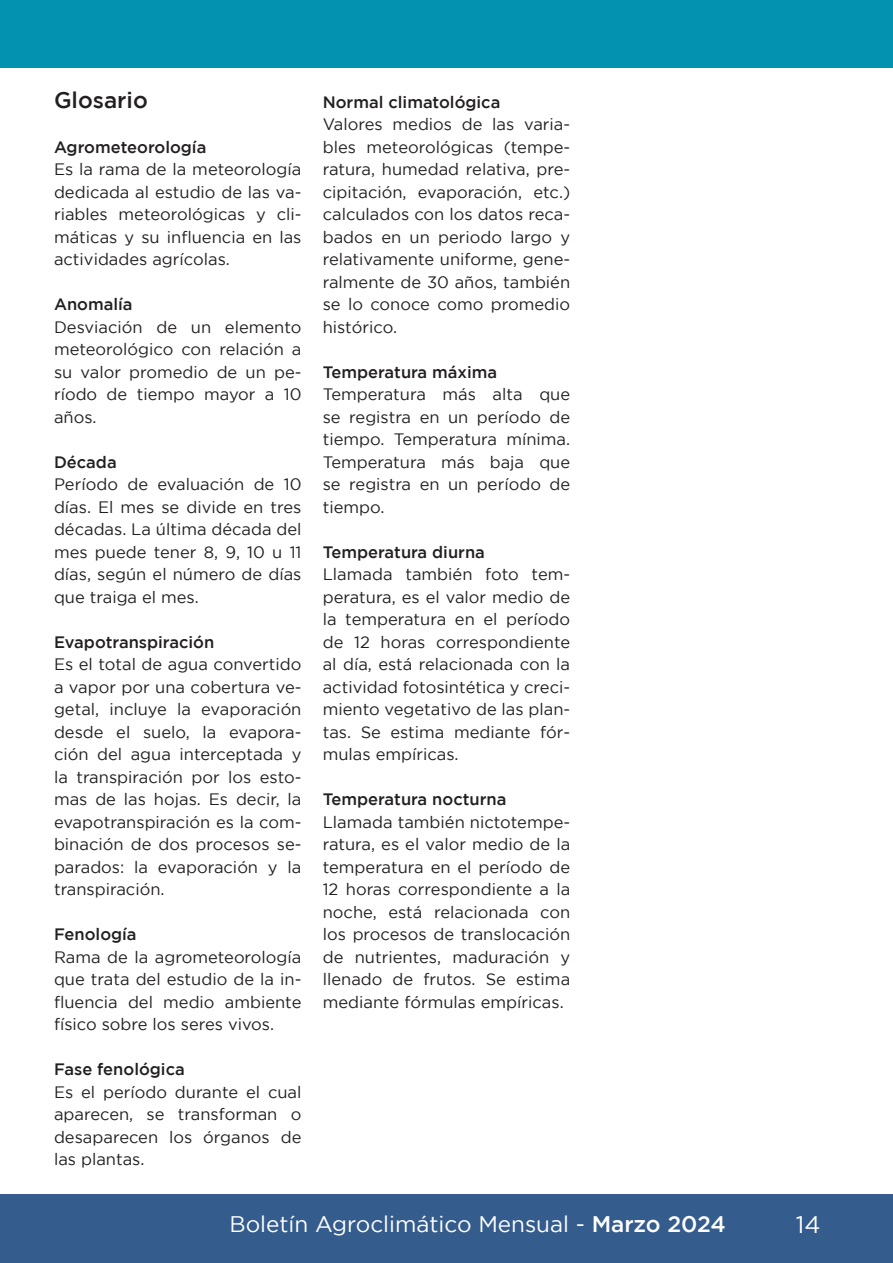
<style>
.page{position:relative;width:893px;height:1263px;background:#fff}
.page>*{position:absolute;margin:0;border:0;box-sizing:border-box;transform-origin:0 0}
.t1{font:24px "Gotham";color:#fff}
.t2{font:22.5px "Gotham";color:#fff}
.t3{font:500 22.5px "Gotham";color:#231f20}
.t4{font:16.5px/22.5px "Gotham";color:#231f20;text-align:justify}
.t5{font:500 16.5px "Gotham";color:#231f20}
.s1{font-weight:500}
</style>
<div class="page">
<div style="left:0;top:0;width:893px;height:68px;background:#0392b0"></div>
<div style="left:0;top:1195px;width:893px;height:68px;background:#345c8d"></div>
<p class="t3" style="left:54px;top:87px;width:95px">Glosario</p>
<p class="t5" style="left:54px;top:137px;width:154px">Agrometeorología</p>
<p class="t4" style="left:54px;top:158px;width:249px">Es la rama de la meteorología dedicada al estudio de las va&shy;riables meteorológicas y cli&shy;máticas y su influencia en las actividades agrícolas.</p>
<p class="t5" style="left:54px;top:295px;width:80px">Anomalía</p>
<p class="t4" style="left:54px;top:315px;width:249px">Desviación de un elemento meteorológico con relación a su valor promedio de un pe&shy;ríodo de tiempo mayor a 10 años.</p>
<p class="t5" style="left:54px;top:452px;width:64px">Década</p>
<p class="t4" style="left:54px;top:473px;width:249px">Período de evaluación de 10 días. El mes se divide en tres décadas. La última década del mes puede tener 8, 9, 10 u 11 días, según el número de días que traiga el mes.</p>
<p class="t5" style="left:54px;top:632px;width:162px">Evapotranspiración</p>
<p class="t4" style="left:54px;top:653px;width:249px">Es el total de agua convertido a vapor por una cobertura ve&shy;getal, incluye la evaporación desde el suelo, la evapora&shy;ción del agua interceptada y la transpiración por los esto&shy;mas de las hojas. Es decir, la evapotranspiración es la com&shy;binación de dos procesos se&shy;parados: la evaporación y la transpiración.</p>
<p class="t5" style="left:54px;top:925px;width:84px">Fenología</p>
<p class="t4" style="left:54px;top:945px;width:249px">Rama de la agrometeorología que trata del estudio de la in&shy;fluencia del medio ambiente físico sobre los seres vivos.</p>
<p class="t5" style="left:54px;top:1060px;width:132px">Fase fenológica</p>
<p class="t4" style="left:54px;top:1080px;width:249px">Es el período durante el cual aparecen, se transforman o desaparecen los órganos de las plantas.</p>
<p class="t5" style="left:323px;top:92px;width:179px">Normal climatológica</p>
<p class="t4" style="left:323px;top:113px;width:249px">Valores medios de las varia&shy;bles meteorológicas (tempe&shy;ratura, humedad relativa, pre&shy;cipitación, evaporación, etc.) calculados con los datos reca&shy;bados en un periodo largo y relativamente uniforme, gene&shy;ralmente de 30 años, también se lo conoce como promedio histórico.</p>
<p class="t5" style="left:323px;top:362px;width:176px">Temperatura máxima</p>
<p class="t4" style="left:323px;top:383px;width:249px">Temperatura más alta que se registra en un período de tiempo. Temperatura mínima.<br>Temperatura más baja que se registra en un período de tiempo.</p>
<p class="t5" style="left:323px;top:542px;width:164px">Temperatura diurna</p>
<p class="t4" style="left:323px;top:563px;width:249px">Llamada también foto tem&shy;peratura, es el valor medio de la temperatura en el período de 12 horas correspondiente al día, está relacionada con la actividad fotosintética y creci&shy;miento vegetativo de las plan&shy;tas. Se estima mediante fór&shy;mulas empíricas.</p>
<p class="t5" style="left:323px;top:790px;width:185px">Temperatura nocturna</p>
<p class="t4" style="left:323px;top:810px;width:249px">Llamada también nictotempe&shy;ratura, es el valor medio de la temperatura en el período de 12 horas correspondiente a la noche, está relacionada con los procesos de translocación de nutrientes, maduración y llenado de frutos. Se estima mediante fórmulas empíricas.</p>
<h2 class="t2" style="left:229px;top:1211px;width:498px">Boletín Agroclimático Mensual - <span class="s1">Marzo 2024</span></h2>
<h1 class="t1" style="left:796px;top:1211px;width:26px">14</h1>
</div>
